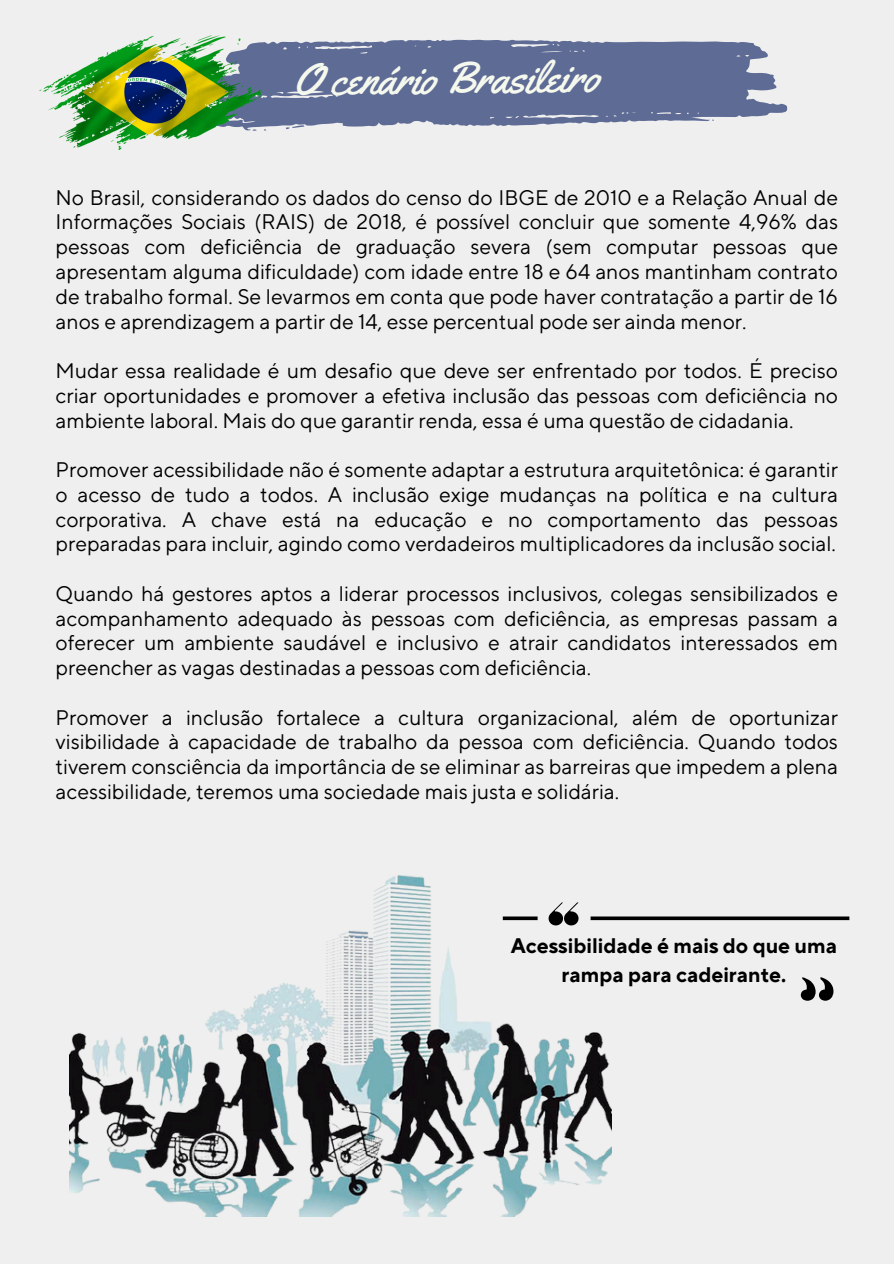
<style>
.page{position:relative;width:894px;height:1264px;background:#fff}
.page>*{position:absolute;margin:0;border:0;box-sizing:border-box;transform-origin:0 0}
.t1{font:44.1px "Yellowtail";color:#f5f8ed}
.t2{font:21px/24.8px "TT Norms Pro";color:#000;text-align:justify}
.t3{font:700 21px/29.2px "TT Norms Pro";color:#000;text-align:center}
</style>
<div class="page">
<div style="left:0;top:0;width:893px;height:1263px;background:#efefef"></div>
<svg style="left:261px;top:39px;width:526px;height:88px;background:#707ca0"></svg>
<svg style="left:286px;top:125px;width:18px;height:5px"></svg>
<img style="left:39px;top:36px;width:222px;height:113px">
<img style="left:70px;top:875px;width:541px;height:341px">
<svg style="left:548px;top:902px;width:30px;height:23px"></svg>
<svg style="left:502px;top:916px;width:35px;height:4px"></svg>
<svg style="left:590px;top:916px;width:259px;height:4px"></svg>
<svg style="left:800px;top:977px;width:33px;height:23px"></svg>
<p class="t1" style="left:293px;top:53px;width:308px;rotate:-1deg">O cenário Brasileiro</p>
<p class="t2" style="left:56px;top:186px;width:783px">No Brasil, considerando os dados do censo do IBGE de 2010 e a Relação Anual de Informações Sociais (RAIS) de 2018, é possível concluir que somente 4,96% das pessoas com deficiência de graduação severa (sem computar pessoas que apresentam alguma dificuldade) com idade entre 18 e 64 anos mantinham contrato de trabalho formal. Se levarmos em conta que pode haver contratação a partir de 16 anos e aprendizagem a partir de 14, esse percentual pode ser ainda menor.</p>
<p class="t2" style="left:56px;top:359px;width:783px">Mudar essa realidade é um desafio que deve ser enfrentado por todos. É preciso criar oportunidades e promover a efetiva inclusão das pessoas com deficiência no ambiente laboral. Mais do que garantir renda, essa é uma questão de cidadania.</p>
<h1 class="t2" style="left:56px;top:458px;width:783px">Promover acessibilidade não é somente adaptar a estrutura arquitetônica: é garantir o acesso de tudo a todos. A inclusão exige mudanças na política e na cultura corporativa. A chave está na educação e no comportamento das pessoas preparadas para incluir, agindo como verdadeiros multiplicadores da inclusão social.</h1>
<p class="t2" style="left:56px;top:582px;width:783px">Quando há gestores aptos a liderar processos inclusivos, colegas sensibilizados e acompanhamento adequado às pessoas com deficiência, as empresas passam a oferecer um ambiente saudável e inclusivo e atrair candidatos interessados em preencher as vagas destinadas a pessoas com deficiência.</p>
<p class="t2" style="left:56px;top:705px;width:783px">Promover a inclusão fortalece a cultura organizacional, além de oportunizar visibilidade à capacidade de trabalho da pessoa com deficiência. Quando todos tiverem consciência da importância de se eliminar as barreiras que impedem a plena acessibilidade, teremos uma sociedade mais justa e solidária.</p>
<p class="t3" style="left:510px;top:931px;width:328px">Acessibilidade é mais do que uma rampa para cadeirante.</p>
</div>
